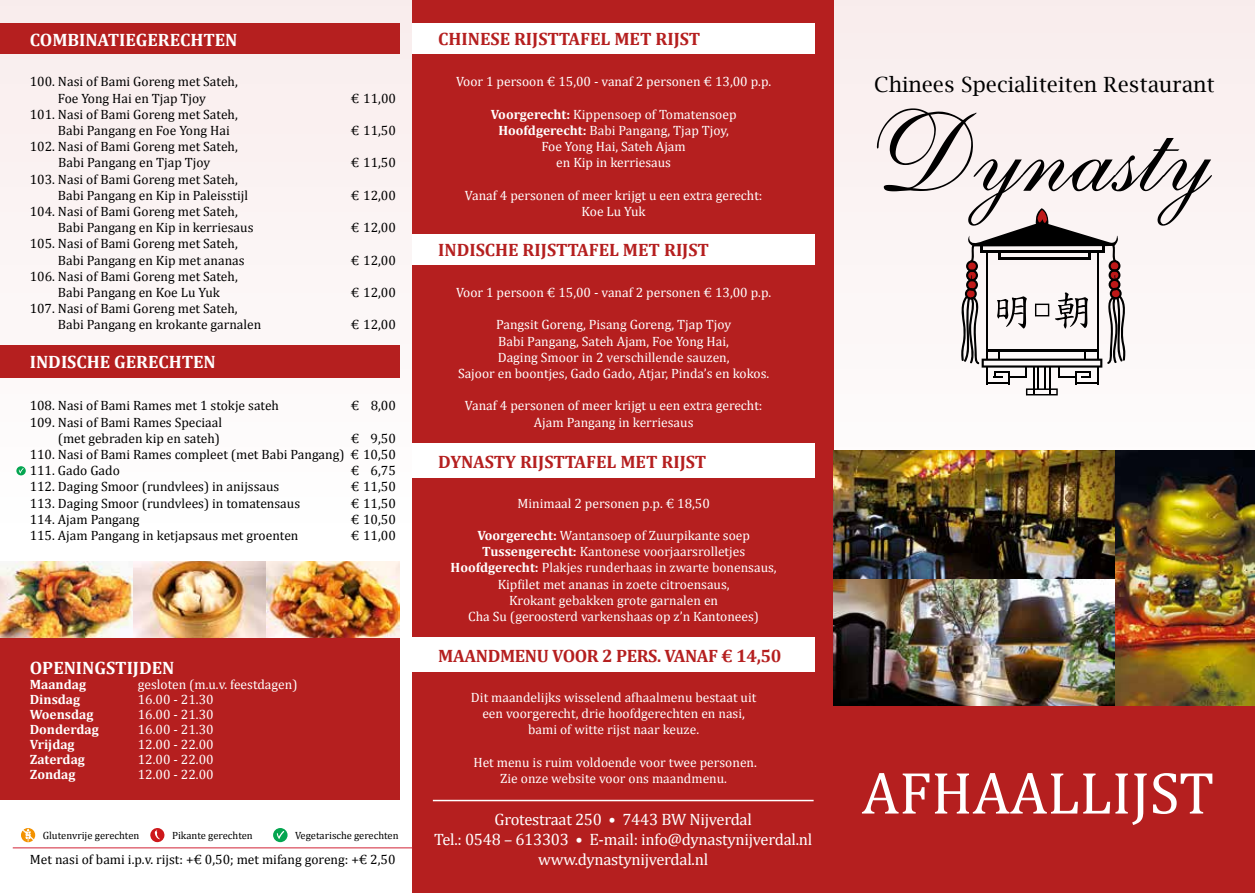
<style>
.page{position:relative;width:1255px;height:893px;background:#fff}
.page>*{position:absolute;margin:0;border:0;box-sizing:border-box;transform-origin:0 0}
.t1{font:60px "Cambria";color:#fff}
.t2{font:21px "Lucida Bright";color:#000}
.t3{font:700 18px "Cambria";color:#b51f1f}
.t4{font:700 18px "Cambria";color:#fff}
.t5{font:700 18px "Cambria";letter-spacing:-.02em;color:#b51f1f}
.t6{font:16.5px/19.8px "Cambria";letter-spacing:-.015em;color:#fff;text-align:center}
.t7{font:13.5px/16.2px "Cambria";color:#fff;text-align:center}
.t8{font:13.5px/16.2px "Cambria";color:#000}
.t9{font:700 13.5px "Cambria";color:#fff}
.t10{font:10.5px "Cambria";color:#000}
.s1{font-weight:700}
</style>
<div class="page">
<div style="left:833px;top:0;width:421px;height:893px;background:#faf0f0"></div>
<div style="left:833px;top:706px;width:421px;height:187px;background:#b51f1f"></div>
<div style="left:0;top:0;width:412px;height:893px;background:#fcf7f7"></div>
<div style="left:0;top:637px;width:400px;height:162px;background:#b51f1f"></div>
<div style="left:412px;top:0;width:421px;height:893px;background:#b51f1f"></div>
<div style="left:0;top:23px;width:400px;height:31px;background:#b51f1f"></div>
<div style="left:0;top:346px;width:400px;height:32px;background:#b51f1f"></div>
<div style="left:412px;top:23px;width:402px;height:31px;background:#fff"></div>
<div style="left:412px;top:234px;width:402px;height:31px;background:#fff"></div>
<div style="left:412px;top:443px;width:402px;height:34px;background:#fff"></div>
<div style="left:412px;top:637px;width:402px;height:34px;background:#fff"></div>
<img style="left:833px;top:451px;width:421px;height:255px">
<hr style="left:13px;top:848px;width:399px;height:1px;background:#d22336">
<div style="left:273px;top:828px;width:14px;height:14px;background:#04a550;border-radius:50%"></div>
<svg style="left:277px;top:831px;width:7px;height:8px"></svg>
<svg style="left:21px;top:828px;width:15px;height:14px"></svg>
<svg style="left:150px;top:828px;width:15px;height:14px"></svg>
<svg style="left:16px;top:466px;width:10px;height:9px"></svg>
<svg style="left:19px;top:468px;width:5px;height:6px"></svg>
<svg style="left:876px;top:108px;width:335px;height:287px"></svg>
<hr style="left:433px;top:800px;width:380px;height:1px;background:#fff">
<img style="left:0;top:561px;width:400px;height:76px">
<h3 class="t4" style="left:30px;top:27px;width:209px">COMBINATIEGERECHTEN</h3>
<h3 class="t3" style="left:438px;top:26px;width:264px">CHINESE RIJSTTAFEL MET RIJST</h3>
<p class="t8" style="left:30px;top:74px;width:209px;text-align:center">100. Nasi of Bami Goreng met Sateh,<br>Foe Yong Hai en Tjap Tjoy</p>
<p class="t8" style="left:58px;top:106px;width:181px;text-indent:-28px">101. Nasi of Bami Goreng met Sateh,<br>Babi Pangang en Foe Yong Hai</p>
<p class="t8" style="left:30px;top:138px;width:209px;text-align:center">102. Nasi of Bami Goreng met Sateh,<br>Babi Pangang en Tjap Tjoy</p>
<p class="t8" style="left:58px;top:171px;width:192px;text-indent:-28px">103. Nasi of Bami Goreng met Sateh,<br>Babi Pangang en Kip in Paleisstijl</p>
<p class="t8" style="left:58px;top:203px;width:197px;text-indent:-28px">104. Nasi of Bami Goreng met Sateh,<br>Babi Pangang en Kip in kerriesaus</p>
<p class="t8" style="left:58px;top:236px;width:188px;text-indent:-28px">105. Nasi of Bami Goreng met Sateh,<br>Babi Pangang en Kip met ananas</p>
<p class="t8" style="left:58px;top:268px;width:181px;text-indent:-28px">106. Nasi of Bami Goreng met Sateh,<br>Babi Pangang en Koe Lu Yuk</p>
<p class="t8" style="left:58px;top:300px;width:205px;text-indent:-28px">107. Nasi of Bami Goreng met Sateh,<br>Babi Pangang en krokante garnalen</p>
<h3 class="t4" style="left:30px;top:349px;width:188px">INDISCHE GERECHTEN</h3>
<p class="t8" style="left:351px;top:90px;width:47px">€ 11,00</p>
<p class="t8" style="left:351px;top:122px;width:47px">€ 11,50</p>
<p class="t8" style="left:351px;top:155px;width:47px">€ 11,50</p>
<p class="t8" style="left:351px;top:187px;width:47px">€ 12,00</p>
<p class="t8" style="left:351px;top:219px;width:47px">€ 12,00</p>
<p class="t8" style="left:351px;top:252px;width:47px">€ 12,00</p>
<p class="t8" style="left:351px;top:284px;width:47px">€ 12,00</p>
<p class="t8" style="left:351px;top:317px;width:47px">€ 12,00</p>
<p class="t8" style="left:30px;top:398px;width:251px">108. Nasi of Bami Rames met 1 stokje sateh</p>
<p class="t8" style="left:351px;top:398px;width:47px">€ 8,00</p>
<p class="t8" style="left:30px;top:414px;width:194px;text-align:right">109. Nasi of Bami Rames Speciaal (met gebraden kip en sateh)</p>
<p class="t8" style="left:30px;top:430px;width:368px;text-align:justify;text-indent:321px">€ 9,50<br>110. Nasi of Bami Rames compleet (met Babi Pangang) € 10,50<br>111. Gado Gado</p>
<p class="t8" style="left:351px;top:462px;width:47px">€ 6,75</p>
<p class="t8" style="left:30px;top:479px;width:251px">112. Daging Smoor (rundvlees) in anijssaus</p>
<p class="t8" style="left:351px;top:479px;width:47px">€ 11,50</p>
<p class="t8" style="left:30px;top:495px;width:272px">113. Daging Smoor (rundvlees) in tomatensaus</p>
<p class="t8" style="left:351px;top:495px;width:47px">€ 11,50</p>
<p class="t8" style="left:30px;top:511px;width:111px">114. Ajam Pangang</p>
<p class="t8" style="left:351px;top:511px;width:47px">€ 10,50</p>
<p class="t8" style="left:30px;top:527px;width:270px">115. Ajam Pangang in ketjapsaus met groenten</p>
<p class="t8" style="left:351px;top:527px;width:47px">€ 11,00</p>
<h3 class="t4" style="left:30px;top:655px;width:146px">OPENINGSTIJDEN</h3>
<p class="t9" style="left:30px;top:675px;width:58px">Maandag</p>
<p class="t7" style="left:138px;top:676px;width:161px">gesloten (m.u.v. feestdagen)</p>
<p class="t9" style="left:30px;top:690px;width:52px">Dinsdag</p>
<p class="t7" style="left:138px;top:691px;width:77px">16.00 - 21.30</p>
<p class="t9" style="left:30px;top:705px;width:65px">Woensdag</p>
<p class="t7" style="left:138px;top:706px;width:77px">16.00 - 21.30</p>
<p class="t9" style="left:30px;top:720px;width:70px">Donderdag</p>
<p class="t7" style="left:138px;top:721px;width:77px">16.00 - 21.30</p>
<p class="t9" style="left:30px;top:735px;width:46px">Vrijdag</p>
<p class="t7" style="left:138px;top:736px;width:77px">12.00 - 22.00</p>
<p class="t9" style="left:30px;top:750px;width:57px">Zaterdag</p>
<p class="t7" style="left:138px;top:751px;width:77px">12.00 - 22.00</p>
<p class="t9" style="left:30px;top:765px;width:47px">Zondag</p>
<p class="t7" style="left:138px;top:766px;width:77px">12.00 - 22.00</p>
<p class="t10" style="left:43px;top:829px;width:98px">Glutenvrije gerechten</p>
<p class="t10" style="left:172px;top:829px;width:82px">Pikante gerechten</p>
<p class="t10" style="left:295px;top:829px;width:105px">Vegetarische gerechten</p>
<p class="t8" style="left:30px;top:851px;width:367px">Met nasi of bami i.p.v. rijst: +€ 0,50; met mifang goreng: +€ 2,50</p>
<p class="t7" style="left:456px;top:74px;width:317px">Voor 1 persoon € 15,00 - vanaf 2 personen € 13,00 p.p.</p>
<p class="t7" style="left:491px;top:106px;width:247px"><span class="s1">Voorgerecht:</span> Kippensoep of Tomatensoep<br><span class="s1">Hoofdgerecht:</span> Babi Pangang, Tjap Tjoy,<br>Foe Yong Hai, Sateh Ajam<br>en Kip in kerriesaus</p>
<p class="t7" style="left:465px;top:187px;width:299px">Vanaf 4 personen of meer krijgt u een extra gerecht:<br>Koe Lu Yuk</p>
<h3 class="t3" style="left:438px;top:237px;width:272px">INDISCHE RIJSTTAFEL MET RIJST</h3>
<p class="t7" style="left:456px;top:284px;width:317px">Voor 1 persoon € 15,00 - vanaf 2 personen € 13,00 p.p.</p>
<p class="t7" style="left:458px;top:317px;width:313px">Pangsit Goreng, Pisang Goreng, Tjap Tjoy<br>Babi Pangang, Sateh Ajam, Foe Yong Hai,<br>Daging Smoor in 2 verschillende sauzen,<br>Sajoor en boontjes, Gado Gado, Atjar, Pinda’s en kokos.</p>
<p class="t7" style="left:465px;top:398px;width:299px">Vanaf 4 personen of meer krijgt u een extra gerecht:<br>Ajam Pangang in kerriesaus</p>
<h3 class="t3" style="left:438px;top:450px;width:270px">DYNASTY RIJSTTAFEL MET RIJST</h3>
<p class="t7" style="left:517px;top:495px;width:194px">Minimaal 2 personen p.p. € 18,50</p>
<p class="t7" style="left:450px;top:527px;width:327px"><span class="s1">Voorgerecht:</span> Wantansoep of Zuurpikante soep <span class="s1">Tussengerecht:</span> Kantonese voorjaarsrolletjes <span class="s1">Hoofdgerecht:</span> Plakjes runderhaas in zwarte bonensaus, Kipfilet met ananas in zoete citroensaus,<br>Krokant gebakken grote garnalen en<br>Cha Su (geroosterd varkenshaas op z’n Kantonees)</p>
<h3 class="t5" style="left:438px;top:643px;width:345px">MAANDMENU VOOR 2 PERS. VANAF € 14,50</h3>
<p class="t7" style="left:471px;top:689px;width:287px">Dit maandelijks wisselend afhaalmenu bestaat uit een voorgerecht, drie hoofdgerechten en nasi, bami of witte rijst naar keuze.</p>
<p class="t7" style="left:473px;top:754px;width:285px">Het menu is ruim voldoende voor twee personen.<br>Zie onze website voor ons maandmenu.</p>
<p class="t6" style="left:434px;top:810px;width:379px">Grotestraat 250 • 7443 BW Nijverdal<br>Tel.: 0548 – 613303 • E-mail: info@dynastynijverdal.nl www.dynastynijverdal.nl</p>
<h2 class="t2" style="left:874px;top:73px;width:342px">Chinees Specialiteiten Restaurant</h2>
<h1 class="t1" style="left:861px;top:758px;width:354px">AFHAALLIJST</h1>
</div>
